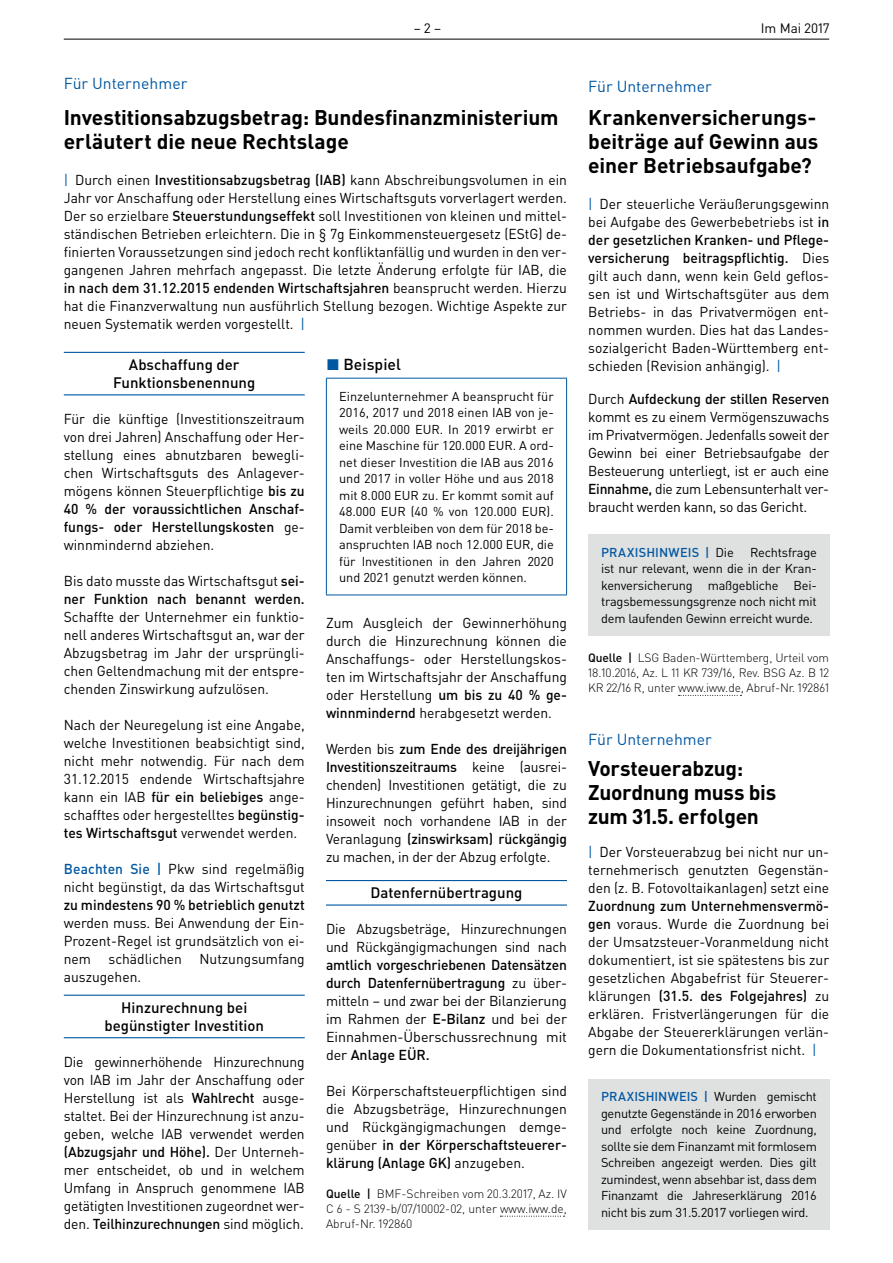
<style>
.page{position:relative;width:893px;height:1263px;background:#fff}
.page>*{position:absolute;margin:0;border:0;box-sizing:border-box;transform-origin:0 0}
.t1{font:700 21px/24px "DIN Pro";letter-spacing:-.005em;color:#000002}
.t2{font:15.75px "DIN Pro";color:#0157a2}
.t3{font:500 15.75px "DIN Pro";letter-spacing:.005em;color:#000002}
.t4{font:500 15px/18px "DIN Pro";color:#000002;text-align:center}
.t5{font:14.25px/18px "DIN Pro";color:#000002;text-align:justify}
.t6{font:500 14.25px/18px "DIN Pro";color:#000002}
.t7{font:13.5px "DIN Pro";color:#000002}
.t8{font:12.75px/16.5px "DIN Pro";letter-spacing:-.015em;color:#000002;text-align:justify}
.t9{font:500 12.75px "DIN Pro";letter-spacing:.015em;color:#0157a2}
.t10{font:300 12px/15px "DIN Pro";letter-spacing:-.01em;color:#000002;text-align:justify}
.s1{color:#0157a2}
.s2{font-weight:500}
.s3{font-weight:400}
.s4{font-weight:500;color:#0157a2}
.s5{font-weight:400;color:#000002}
</style>
<div class="page">
<hr style="left:64px;top:39px;width:765px;height:1px;background:#000002">
<div style="left:588px;top:1079px;width:242px;height:150px;background:#dfe1e1"></div>
<svg style="left:679px;top:695px;width:62px;height:1px"></svg>
<div style="left:588px;top:534px;width:242px;height:102px;background:#dfe1e1"></div>
<hr style="left:64px;top:352px;width:241px;height:1px;background:#0157a2">
<hr style="left:64px;top:394px;width:241px;height:1px;background:#0157a2">
<hr style="left:64px;top:995px;width:241px;height:1px;background:#0157a2">
<hr style="left:64px;top:1037px;width:241px;height:1px;background:#0157a2">
<hr style="left:326px;top:880px;width:241px;height:1px;background:#0157a2">
<hr style="left:326px;top:904px;width:241px;height:2px;background:#0157a2">
<svg style="left:500px;top:1216px;width:64px;height:1px"></svg>
<hr style="left:326px;top:378px;width:241px;height:1px;background:#0157a2">
<hr style="left:326px;top:379px;width:1px;height:216px;background:#0157a2">
<hr style="left:566px;top:379px;width:1px;height:216px;background:#0157a2">
<hr style="left:326px;top:595px;width:241px;height:1px;background:#0157a2">
<p class="t7" style="left:414px;top:19px;width:29px">– 2 –</p>
<p class="t7" style="left:761px;top:19px;width:70px">Im Mai 2017</p>
<p class="t2" style="left:64px;top:73px;width:125px">Für Unternehmer</p>
<h1 class="t1" style="left:64px;top:105px;width:496px">Investitionsabzugsbetrag: Bundesfinanzministerium erläutert die neue Rechtslage</h1>
<p class="t5" style="left:64px;top:171px;width:505px"><span class="s1">|</span> Durch einen <span class="s2">Investitionsabzugsbetrag (IAB)</span> kann Abschreibungsvolumen in ein Jahr vor Anschaffung oder Herstellung eines Wirtschaftsguts vorverlagert werden.<br>Der so erzielbare <span class="s2">Steuerstundungseffekt</span> soll Investitionen von kleinen und mittel&shy;ständischen Betrieben erleichtern. Die in § 7g Einkommensteuergesetz (EStG) de&shy;finierten Voraussetzungen sind jedoch recht konfliktanfällig und wurden in den ver&shy;gangenen Jahren mehrfach angepasst. Die letzte Änderung erfolgte für IAB, die <span class="s2">in nach dem 31.12.2015 endenden Wirtschaftsjahren</span> beansprucht werden. Hierzu hat die Finanzverwaltung nun ausführlich Stellung bezogen. Wichtige Aspekte zur neuen Systematik werden vorgestellt. <span class="s1">|</span></p>
<p class="t4" style="left:113px;top:355px;width:144px">Abschaffung der<br>Funktionsbenennung</p>
<p class="t5" style="left:64px;top:409px;width:242px">Für die künftige (Investitionszeitraum von drei Jahren) Anschaffung oder Her&shy;stellung eines abnutzbaren bewegli&shy;chen Wirtschaftsguts des Anlagever&shy;mögens können Steuerpflichtige <span class="s2">bis zu 40 % der voraussichtlichen Anschaf&shy;fungs- oder Herstellungskosten</span> ge&shy;winnmindernd abziehen.</p>
<p class="t6" style="left:64px;top:571px;width:242px"><span class="s3">Bis dato musste das Wirtschaftsgut</span> sei&shy;ner Funktion nach benannt werden.</p>
<p class="t5" style="left:64px;top:607px;width:242px">Schaffte der Unternehmer ein funktio&shy;nell anderes Wirtschaftsgut an, war der Abzugsbetrag im Jahr der ursprüngli&shy;chen Geltendmachung mit der entspre&shy;chenden Zinswirkung aufzulösen.</p>
<p class="t5" style="left:64px;top:715px;width:242px">Nach der Neuregelung ist eine Angabe, welche Investitionen beabsichtigt sind, nicht mehr notwendig. Für nach dem 31.12.2015 endende Wirtschaftsjahre kann ein IAB <span class="s2">für ein beliebiges</span> ange&shy;schafftes oder hergestelltes <span class="s2">begünstig&shy;tes Wirtschaftsgut</span> verwendet werden.</p>
<p class="t5" style="left:64px;top:859px;width:242px"><span class="s4">Beachten Sie |</span> Pkw sind regelmäßig nicht begünstigt, da das Wirtschaftsgut</p>
<p class="t6" style="left:64px;top:895px;width:242px">zu mindestens 90 % betrieblich genutzt</p>
<p class="t5" style="left:64px;top:913px;width:242px">werden muss. Bei Anwendung der Ein-Prozent-Regel ist grundsätzlich von ei&shy;nem schädlichen Nutzungsumfang auszugehen.</p>
<p class="t4" style="left:104px;top:998px;width:161px">Hinzurechnung bei begünstigter Investition</p>
<p class="t5" style="left:64px;top:1052px;width:242px">Die gewinnerhöhende Hinzurechnung von IAB im Jahr der Anschaffung oder Herstellung ist als <span class="s2">Wahlrecht</span> ausge&shy;staltet. Bei der Hinzurechnung ist anzu&shy;geben, welche IAB verwendet werden <span class="s2">(Abzugsjahr und Höhe).</span> Der Unterneh&shy;mer entscheidet, ob und in welchem Umfang in Anspruch genommene IAB getätigten Investitionen zugeordnet wer&shy;den. <span class="s2">Teilhinzurechnungen</span> sind möglich.</p>
<p class="t3" style="left:326px;top:353px;width:76px"><span class="s1">◼</span> Beispiel</p>
<p class="t8" style="left:339px;top:387px;width:216px">Einzelunternehmer A beansprucht für 2016, 2017 und 2018 einen IAB von je&shy;weils 20.000 EUR. In 2019 erwirbt er eine Maschine für 120.000 EUR. A ord&shy;net dieser Investition die IAB aus 2016 und 2017 in voller Höhe und aus 2018 mit 8.000 EUR zu. Er kommt somit auf 48.000 EUR (40 % von 120.000 EUR).<br>Damit verbleiben von dem für 2018 be&shy;anspruchten IAB noch 12.000 EUR, die für Investitionen in den Jahren 2020 und 2021 genutzt werden können.</p>
<p class="t5" style="left:326px;top:613px;width:242px">Zum Ausgleich der Gewinnerhöhung durch die Hinzurechnung können die Anschaffungs- oder Herstellungskos&shy;ten im Wirtschaftsjahr der Anschaffung oder Herstellung <span class="s2">um bis zu 40 % ge&shy;winnmindernd</span> herabgesetzt werden.</p>
<p class="t5" style="left:326px;top:739px;width:242px">Werden bis <span class="s2">zum Ende des dreijährigen Investitionszeitraums</span> keine (ausrei&shy;chenden) Investitionen getätigt, die zu Hinzurechnungen geführt haben, sind insoweit noch vorhandene IAB in der Veranlagung <span class="s2">(zinswirksam) rückgängig </span>zu machen, in der der Abzug erfolgte.</p>
<p class="t4" style="left:370px;top:883px;width:154px">Datenfernübertragung</p>
<p class="t5" style="left:326px;top:919px;width:242px">Die Abzugsbeträge, Hinzurechnungen und Rückgängigmachungen sind nach</p>
<p class="t5" style="left:326px;top:955px;width:242px"><span class="s2">amtlich vorgeschriebenen Datensätzen durch Datenfernübertragung</span> zu über&shy;mitteln – und zwar bei der Bilanzierung im Rahmen der <span class="s2">E-Bilanz</span> und bei der Einnahmen-Überschussrechnung mit der <span class="s2">Anlage EÜR.</span></p>
<p class="t5" style="left:326px;top:1081px;width:242px">Bei Körperschaftsteuerpflichtigen sind die Abzugsbeträge, Hinzurechnungen und Rückgängigmachungen demge&shy;genüber <span class="s2">in der Körperschaftsteuerer&shy;klärung (Anlage GK)</span> anzugeben.</p>
<p class="t10" style="left:326px;top:1186px;width:242px"><span class="s2">Quelle |</span> BMF-Schreiben vom 20.3.2017, Az. IV C 6 - S 2139-b/07/10002-02, unter www.iww.de, Abruf-Nr. 192860</p>
<p class="t2" style="left:588px;top:76px;width:125px">Für Unternehmer</p>
<h1 class="t1" style="left:588px;top:105px;width:232px;text-align:justify">Krankenversicherungs&shy;beiträge auf Gewinn aus einer Betriebsaufgabe?</h1>
<p class="t5" style="left:588px;top:195px;width:242px"><span class="s1">|</span> Der steuerliche Veräußerungsgewinn bei Aufgabe des Gewerbebetriebs ist <span class="s2">in der gesetzlichen Kranken- und Pflege&shy;versicherung beitragspflichtig.</span> Dies gilt auch dann, wenn kein Geld geflos&shy;sen ist und Wirtschaftsgüter aus dem Betriebs- in das Privatvermögen ent&shy;nommen wurden. Dies hat das Landes&shy;sozialgericht Baden-Württemberg ent&shy;schieden (Revision anhängig). <span class="s1">|</span></p>
<p class="t5" style="left:588px;top:390px;width:242px">Durch <span class="s2">Aufdeckung der stillen Reserven </span>kommt es zu einem Vermögenszuwachs im Privatvermögen. Jedenfalls soweit der Gewinn bei einer Betriebsaufgabe der Besteuerung unterliegt, ist er auch eine <span class="s2">Einnahme,</span> die zum Lebensunterhalt ver&shy;braucht werden kann, so das Gericht.</p>
<p class="t9" style="left:601px;top:544px;width:134px">PRAXISHINWEIS | <span class="s5">Die</span></p>
<p class="t8" style="left:601px;top:543px;width:217px;text-indent:149px">Rechtsfrage ist nur relevant, wenn die in der Kran&shy;kenversicherung maßgebliche Bei&shy;tragsbemessungsgrenze noch nicht mit dem laufenden Gewinn erreicht wurde.</p>
<p class="t10" style="left:588px;top:650px;width:242px"><span class="s2">Quelle |</span> LSG Baden-Württemberg, Urteil vom 18.10.2016, Az. L 11 KR 739/16, Rev. BSG Az. B 12<br>KR 22/16 R, unter www.iww.de, Abruf-Nr. 192861</p>
<p class="t2" style="left:588px;top:728px;width:125px">Für Unternehmer</p>
<h1 class="t1" style="left:588px;top:756px;width:190px">Vorsteuerabzug:<br>Zuordnung muss bis zum 31.5. erfolgen</h1>
<p class="t5" style="left:588px;top:843px;width:242px"><span class="s1">|</span> Der Vorsteuerabzug bei nicht nur un&shy;ternehmerisch genutzten Gegenstän&shy;den (z. B. Fotovoltaikanlagen) setzt eine</p>
<p class="t5" style="left:588px;top:897px;width:242px"><span class="s2">Zuordnung zum Unternehmensvermö&shy;gen</span> voraus. Wurde die Zuordnung bei der Umsatzsteuer-Voranmeldung nicht dokumentiert, ist sie spätestens bis zur gesetzlichen Abgabefrist für Steuerer&shy;klärungen <span class="s2">(31.5. des Folgejahres)</span> zu erklären. Fristverlängerungen für die Abgabe der Steuererklärungen verlän&shy;gern die Dokumentationsfrist nicht. <span class="s1">|</span></p>
<p class="t8" style="left:601px;top:1088px;width:217px"><span class="s4">PRAXISHINWEIS |</span> Wurden gemischt genutzte Gegenstände in 2016 erworben und erfolgte noch keine Zuordnung, sollte sie dem Finanzamt mit formlosem Schreiben angezeigt werden. Dies gilt zumindest, wenn absehbar ist, dass dem Finanzamt die Jahreserklärung 2016 nicht bis zum 31.5.2017 vorliegen wird.</p>
</div>
